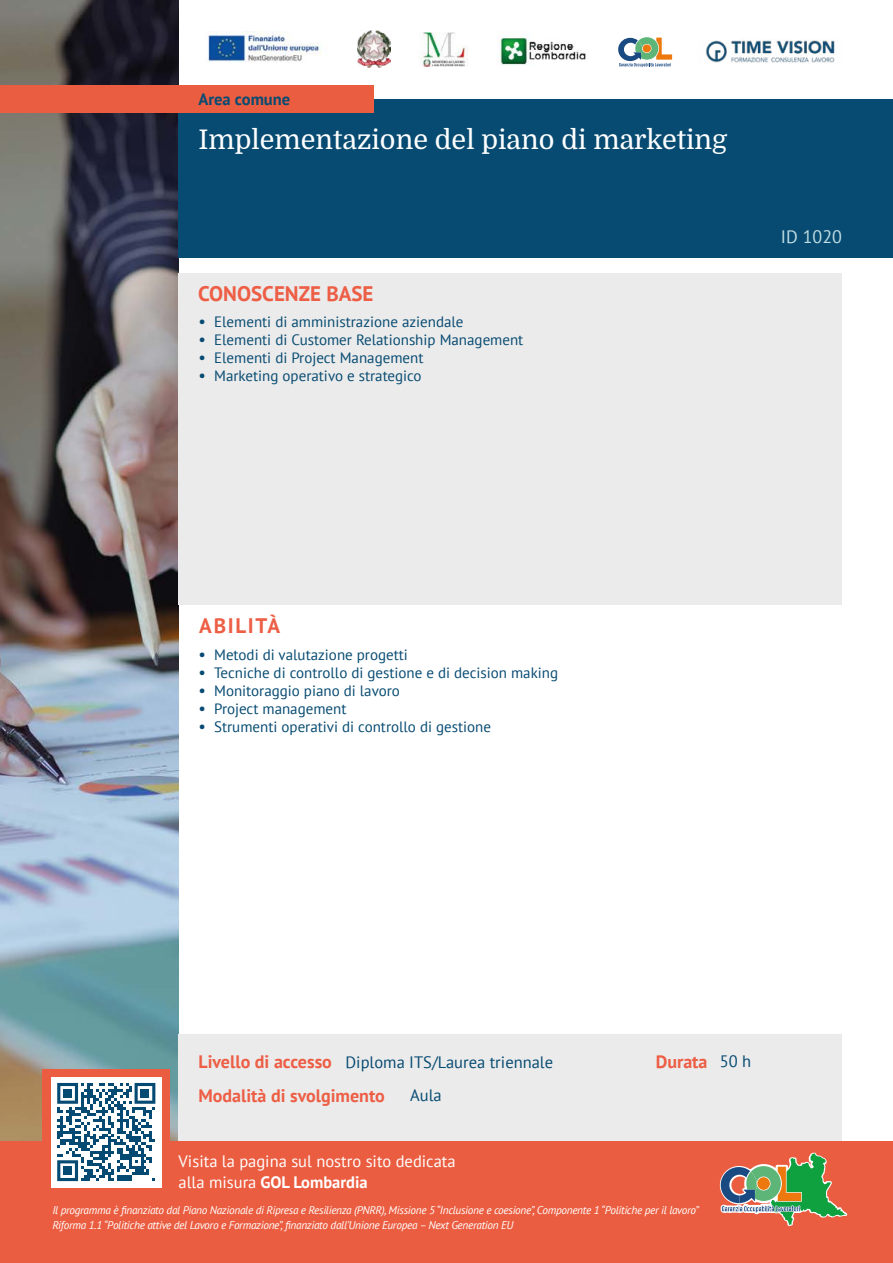
<style>
.page{position:relative;width:893px;height:1263px;background:#fff}
.page>*{position:absolute;margin:0;border:0;box-sizing:border-box;transform-origin:0 0}
.t1{font:27px "Domine";color:#fff}
.t2{font:700 21px "PT Sans";color:#ed5e45}
.t3{font:700 21px "PT Sans";letter-spacing:.08em;color:#ed5e45}
.t4{font:700 18px "PT Sans";color:#ed5e45}
.t5{font:18px "PT Sans";color:#bfdde3}
.t6{font:16.5px/21px "PT Sans";color:#fff}
.t7{font:16.5px "PT Sans";color:#074b72}
.t8{font:700 16.5px "PT Sans";color:#074b72}
.t9{font:15px "PT Sans";color:#074b72}
.t10{font:italic 11.25px/15px "PT Sans";letter-spacing:-.025em;color:#fff}
.s1{font-size:16.5px}
.s2{font-weight:700}
</style>
<div class="page">
<img style="left:0;top:0;width:179px;height:1141px">
<div style="left:179px;top:99px;width:714px;height:159px;background:#074b72"></div>
<div style="left:0;top:85px;width:374px;height:28px;background:#eb5d40"></div>
<div style="left:179px;top:1034px;width:663px;height:229px;background:#ebebeb"></div>
<div style="left:0;top:1141px;width:893px;height:122px;background:#eb5d40"></div>
<div style="left:43px;top:1069px;width:127px;height:127px;background:#eb5d40"></div>
<div style="left:51px;top:1077px;width:110px;height:110px;background:#fff"></div>
<svg style="left:57px;top:1083px;width:98px;height:98px"></svg>
<div style="left:63px;top:1089px;width:9px;height:9px;background:#054a73"></div>
<div style="left:141px;top:1089px;width:8px;height:9px;background:#054a73"></div>
<div style="left:63px;top:1166px;width:9px;height:9px;background:#054a73"></div>
<div style="left:179px;top:273px;width:663px;height:332px;background:#ebebeb"></div>
<img style="left:206px;top:32px;width:116px;height:30px">
<img style="left:419px;top:33px;width:49px;height:33px">
<svg style="left:618px;top:37px;width:54px;height:30px"></svg>
<img style="left:498px;top:36px;width:88px;height:29px">
<img style="left:357px;top:31px;width:33px;height:37px">
<svg style="left:719px;top:1152px;width:129px;height:74px"></svg>
<img style="left:705px;top:40px;width:130px;height:23px">
<p class="t8" style="left:198px;top:88px;width:93px">Area comune</p>
<h1 class="t1" style="left:198px;top:125px;width:530px">Implementazione del piano di marketing</h1>
<h2 class="t2" style="left:198px;top:279px;width:177px">CONOSCENZE BASE</h2>
<p class="t9" style="left:198px;top:312px;width:267px"><span class="s1">•</span> Elementi di amministrazione aziendale</p>
<p class="t9" style="left:198px;top:330px;width:326px"><span class="s1">•</span> Elementi di Customer Relationship Management</p>
<p class="t9" style="left:198px;top:348px;width:227px"><span class="s1">•</span> Elementi di Project Management</p>
<p class="t9" style="left:198px;top:366px;width:225px"><span class="s1">•</span> Marketing operativo e strategico</p>
<p class="t5" style="left:781px;top:225px;width:63px">ID 1020</p>
<h2 class="t3" style="left:199px;top:612px;width:82px">ABILITÀ</h2>
<p class="t9" style="left:198px;top:645px;width:211px"><span class="s1">•</span> Metodi di valutazione progetti</p>
<p class="t9" style="left:198px;top:663px;width:361px"><span class="s1">•</span> Tecniche di controllo di gestione e di decision making</p>
<p class="t9" style="left:198px;top:681px;width:203px"><span class="s1">•</span> Monitoraggio piano di lavoro</p>
<p class="t9" style="left:198px;top:699px;width:150px"><span class="s1">•</span> Project management</p>
<p class="t9" style="left:198px;top:717px;width:294px"><span class="s1">•</span> Strumenti operativi di controllo di gestione</p>
<p class="t7" style="left:345px;top:1051px;width:209px">Diploma ITS/Laurea triennale</p>
<p class="t7" style="left:720px;top:1051px;width:33px">50 h</p>
<p class="t7" style="left:410px;top:1084px;width:33px">Aula</p>
<p class="t4" style="left:198px;top:1050px;width:135px">Livello di accesso</p>
<p class="t4" style="left:656px;top:1050px;width:53px">Durata</p>
<p class="t4" style="left:198px;top:1084px;width:188px">Modalità di svolgimento</p>
<p class="t6" style="left:179px;top:1150px;width:279px">Visita la pagina sul nostro sito dedicata alla misura <span class="s2">GOL Lombardia</span></p>
<p class="t10" style="left:52px;top:1203px;width:648px">Il programma è finanziato dal Piano Nazionale di Ripresa e Resilienza (PNRR), Missione 5 “Inclusione e coesione”, Componente 1 “Politiche per il lavoro”<br>Riforma 1.1 “Politiche attive del Lavoro e Formazione”, finanziato dall’Unione Europea – Next Generation EU</p>
</div>
